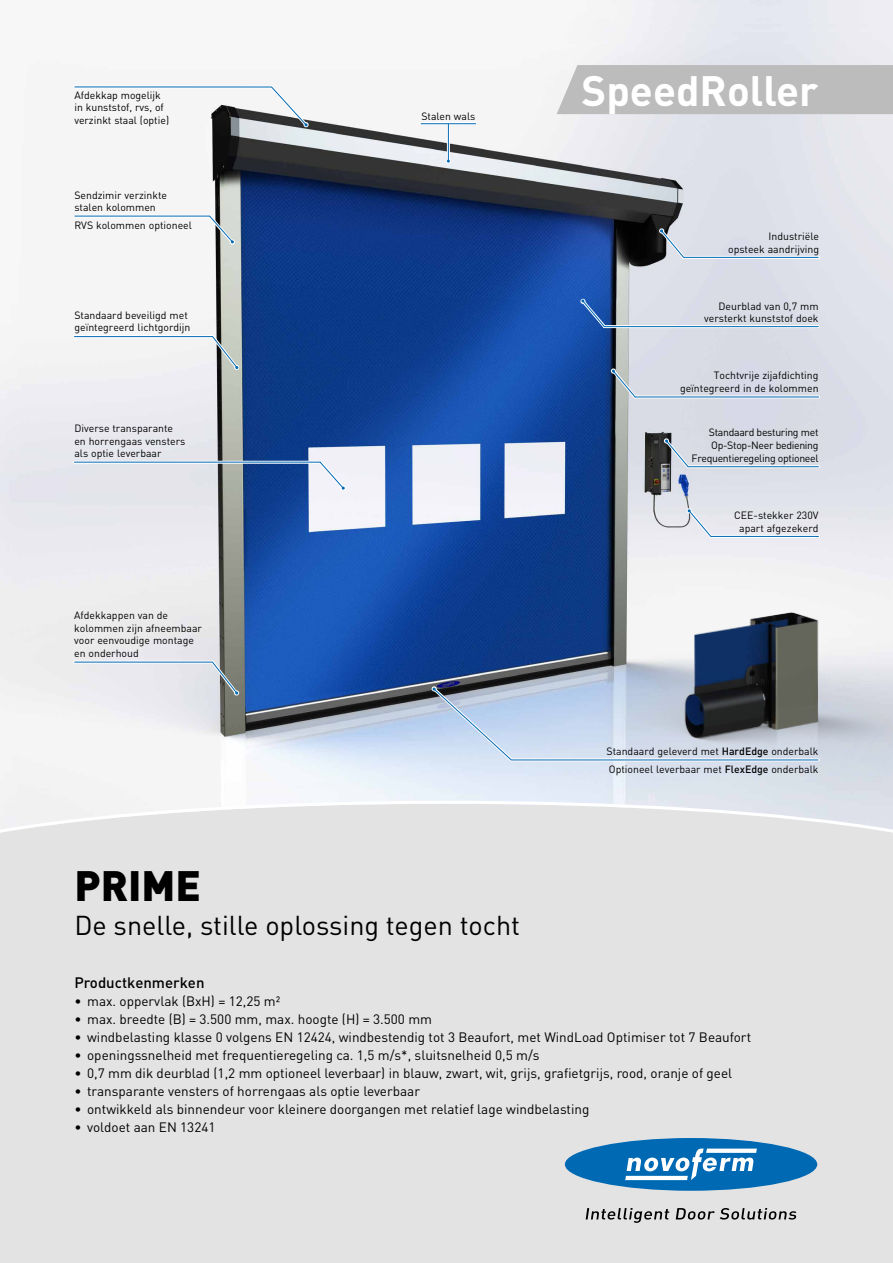
<style>
.page{position:relative;width:893px;height:1263px;background:#fff}
.page>*{position:absolute;margin:0;border:0;box-sizing:border-box;transform-origin:0 0}
.t1{font:700 42px "DIN";color:#fff}
.t2{font:900 42px "DIN";color:#000}
.t3{font:27px "DIN";color:#000}
.t4{font:500 15px "DIN";color:#000}
.t5{font:13.5px "DIN";color:#000}
.t6{font:10.5px/12.6px "DIN";color:#000}
.t7{font:10.5px/12.6px "DIN";letter-spacing:-.03em;color:#000;text-align:right}
.s1{font-weight:500}
</style>
<div class="page">
<img style="left:0;top:0;width:893px;height:800px">
<div style="left:0;top:835px;width:893px;height:428px;background:#e3e3e3"></div>
<svg style="left:0;top:800px;width:620px;height:35px"></svg>
<div style="left:565px;top:1138px;width:252px;height:53px;background:#0069b4;border-radius:50%"></div>
<svg style="left:625px;top:1148px;width:132px;height:32px"></svg>
<svg style="left:586px;top:1208px;width:210px;height:15px;background:#adadad"></svg>
<hr style="left:684px;top:256px;width:135px;height:3px;background:#fff">
<hr style="left:604px;top:325px;width:214px;height:3px;background:#fff">
<img style="left:620px;top:586px;width:273px;height:249px">
<div style="left:557px;top:65px;width:336px;height:49px;background:#bcbcbc"></div>
<hr style="left:511px;top:758px;width:308px;height:3px;background:#fff">
<svg style="left:429px;top:684px;width:86px;height:80px;background:#b5c5dc"></svg>
<hr style="left:712px;top:535px;width:106px;height:3px;background:#fff">
<hr style="left:688px;top:465px;width:130px;height:3px;background:#fff">
<svg style="left:579px;top:297px;width:29px;height:34px"></svg>
<hr style="left:604px;top:326px;width:214px;height:1px;background:#0069b4">
<hr style="left:635px;top:395px;width:184px;height:3px;background:#fff">
<svg style="left:663px;top:438px;width:29px;height:33px"></svg>
<hr style="left:688px;top:466px;width:130px;height:1px;background:#0069b4">
<svg style="left:685px;top:507px;width:30px;height:34px"></svg>
<svg style="left:610px;top:368px;width:29px;height:33px"></svg>
<svg style="left:658px;top:227px;width:30px;height:34px"></svg>
<hr style="left:684px;top:257px;width:134px;height:1px;background:#0069b4">
<hr style="left:447px;top:124px;width:3px;height:37px;background:#fff">
<hr style="left:420px;top:122px;width:56px;height:3px;background:#fff">
<hr style="left:421px;top:123px;width:55px;height:1px;background:#0069b4">
<hr style="left:448px;top:124px;width:1px;height:37px;background:#0069b4">
<svg style="left:446px;top:159px;width:5px;height:5px"></svg>
<hr style="left:74px;top:461px;width:246px;height:3px;background:#fff">
<hr style="left:75px;top:215px;width:134px;height:3px;background:#fff">
<svg style="left:206px;top:212px;width:29px;height:33px"></svg>
<hr style="left:75px;top:216px;width:134px;height:1px;background:#0069b4">
<svg style="left:316px;top:458px;width:31px;height:33px"></svg>
<hr style="left:74px;top:462px;width:246px;height:1px;background:#0069b4">
<svg style="left:75px;top:85px;width:192px;height:4px"></svg>
<hr style="left:75px;top:87px;width:196px;height:1px;background:#0069b4">
<svg style="left:267px;top:83px;width:42px;height:45px"></svg>
<svg style="left:74px;top:660px;width:134px;height:4px"></svg>
<hr style="left:75px;top:662px;width:137px;height:1px;background:#0069b4">
<svg style="left:208px;top:658px;width:32px;height:38px"></svg>
<hr style="left:75px;top:335px;width:137px;height:3px;background:#fff">
<hr style="left:74px;top:336px;width:139px;height:1px;background:#0069b4">
<svg style="left:208px;top:332px;width:32px;height:38px"></svg>
<hr style="left:711px;top:536px;width:108px;height:1px;background:#0069b4">
<hr style="left:635px;top:397px;width:184px;height:1px;background:#0069b4">
<hr style="left:512px;top:759px;width:306px;height:1px;background:#0069b4">
<p class="t6" style="left:74px;top:88px;width:96px">Afdekkap mogelijk in kunststof, rvs, of verzinkt staal (optie)</p>
<p class="t6" style="left:74px;top:188px;width:94px">Sendzimir verzinkte stalen kolommen</p>
<p class="t6" style="left:74px;top:218px;width:119px">RVS kolommen optioneel</p>
<p class="t6" style="left:74px;top:309px;width:118px">Standaard beveiligd met geïntegreerd lichtgordijn</p>
<p class="t6" style="left:74px;top:422px;width:112px">Diverse transparante en horrengaas vensters als optie leverbaar</p>
<p class="t6" style="left:74px;top:609px;width:129px">Afdekkappen van de kolommen zijn afneembaar voor eenvoudige montage en onderhoud</p>
<p class="t6" style="left:421px;top:109px;width:56px">Stalen wals</p>
<h1 class="t1" style="left:582px;top:63px;width:238px">SpeedRoller</h1>
<p class="t6" style="left:728px;top:230px;width:92px;text-align:right">Industriële<br>opsteek aandrijving</p>
<p class="t6" style="left:704px;top:299px;width:116px;text-align:right">Deurblad van 0,7 mm versterkt kunststof doek</p>
<p class="t6" style="left:680px;top:369px;width:140px;text-align:right">Tochtvrije zijafdichting geïntegreerd in de kolommen</p>
<p class="t7" style="left:691px;top:426px;width:129px">Standaard besturing met<br>Op-Stop-Neer bediening<br>Frequentieregeling optioneel</p>
<p class="t6" style="left:734px;top:509px;width:86px;text-align:center">CEE-stekker 230V apart afgezekerd</p>
<p class="t6" style="left:607px;top:742px;width:213px;line-height:17.4px">Standaard geleverd met <span class="s1">HardEdge</span> onderbalk<br>Optioneel leverbaar met <span class="s1">FlexEdge</span> onderbalk</p>
<h1 class="t2" style="left:74px;top:857px;width:128px">PRIME</h1>
<h2 class="t3" style="left:74px;top:908px;width:447px">De snelle, stille oplossing tegen tocht</h2>
<h3 class="t4" style="left:74px;top:972px;width:132px">Productkenmerken</h3>
<p class="t5" style="left:74px;top:992px;width:207px">• max. oppervlak (BxH) = 12,25 m²</p>
<p class="t5" style="left:74px;top:1010px;width:359px">• max. breedte (B) = 3.500 mm, max. hoogte (H) = 3.500 mm</p>
<p class="t5" style="left:74px;top:1028px;width:678px">• windbelasting klasse 0 volgens EN 12424, windbestendig tot 3 Beaufort, met WindLoad Optimiser tot 7 Beaufort</p>
<p class="t5" style="left:74px;top:1046px;width:467px">• openingssnelheid met frequentieregeling ca. 1,5 m/s*, sluitsnelheid 0,5 m/s</p>
<p class="t5" style="left:74px;top:1064px;width:659px">• 0,7 mm dik deurblad (1,2 mm optioneel leverbaar) in blauw, zwart, wit, grijs, grafietgrijs, rood, oranje of geel</p>
<p class="t5" style="left:74px;top:1082px;width:347px">• transparante vensters of horrengaas als optie leverbaar</p>
<p class="t5" style="left:74px;top:1100px;width:516px">• ontwikkeld als binnendeur voor kleinere doorgangen met relatief lage windbelasting</p>
<p class="t5" style="left:74px;top:1118px;width:143px">• voldoet aan EN 13241</p>
</div>
